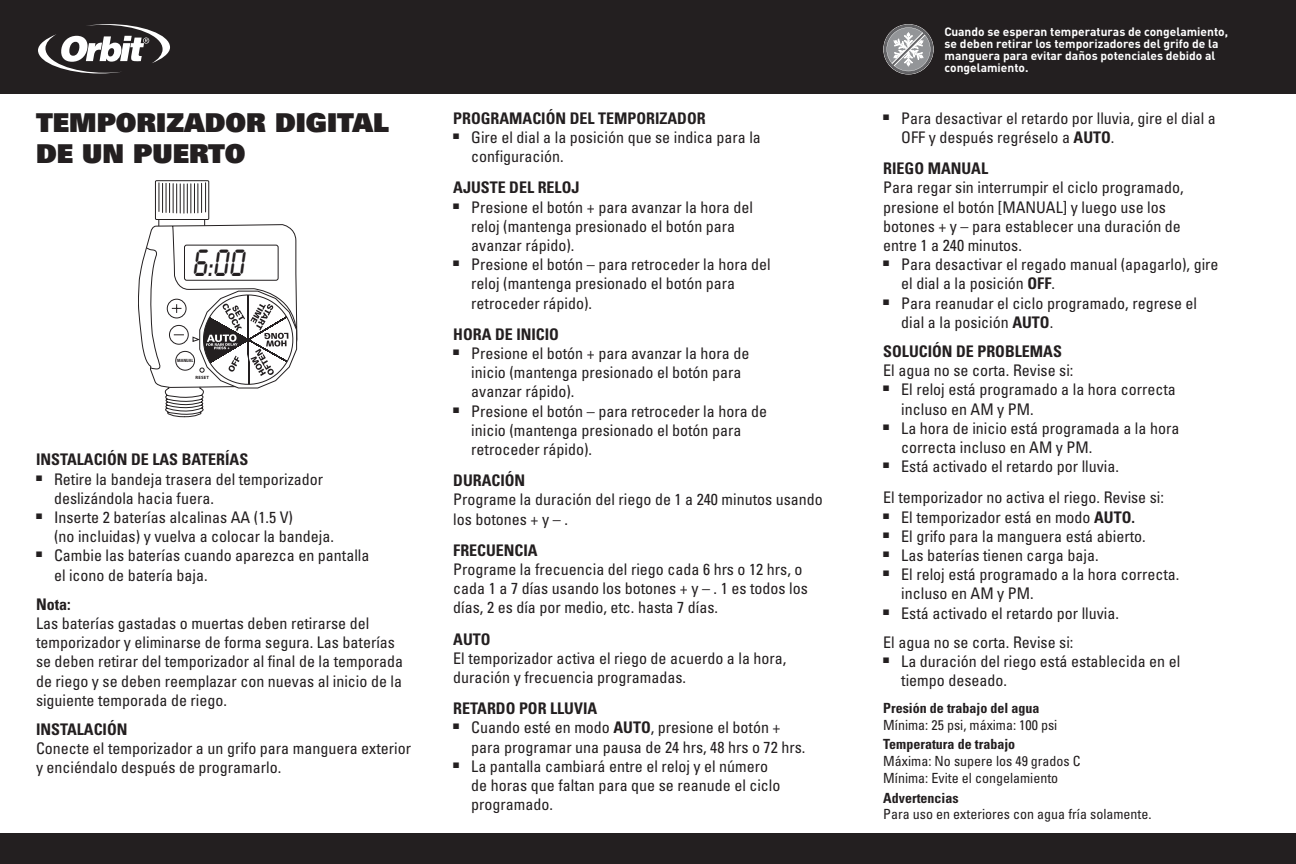
<style>
.page{position:relative;width:1296px;height:864px;background:#fff}
.page>*{position:absolute;margin:0;border:0;box-sizing:border-box;transform-origin:0 0}
.t1{font:39.6px "Lcd Plain";color:#231f20;scale:.81 1}
.t2{font:900 26px/31.2px "Univers";color:#231f20}
.t3{font:condensed 16px/19.2px "Univers";color:#231f20}
.t4{font:700 condensed 16px "Univers";color:#231f20}
.t5{font:condensed 14px "Univers";color:#231f20}
.t6{font:700 condensed 14px "Univers";color:#231f20}
.Headline_ENG{font:700 12px/12px "DIN";color:#fff}
.t7{font:700 4.6px "Myriad Pro";letter-spacing:.05em;color:#231f20}
.t8{font:700 condensed 4.4px "Univers";color:#231f20}
.s1{font-weight:700}
</style>
<div class="page">
<div style="left:0;top:0;width:1296px;height:94px;background:#231f20"></div>
<svg style="left:38px;top:24px;width:132px;height:49px"></svg>
<div style="left:0;top:833px;width:1296px;height:31px;background:#231f20"></div>
<svg style="left:138px;top:180px;width:159px;height:237px"></svg>
<svg style="left:883px;top:24px;width:51px;height:50px"></svg>
<p class="t2" style="left:36px;top:106px;width:355px">TEMPORIZADOR DIGITAL<br>DE UN PUERTO</p>
<p class="t1" style="left:193px;top:237px;width:66px">6:00</p>
<p class="t8" style="left:177px;top:358px;width:18px">MANUAL</p>
<p class="t7" style="left:195px;top:374px;width:15px">RESET</p>
<p class="t4" style="left:36px;top:450px;width:214px">INSTALACIÓN DE LAS BATERÍAS</p>
<p class="t3" style="left:54px;top:469px;width:271px;text-indent:-18px">■ Retire la bandeja trasera del temporizador deslizándola hacia fuera.</p>
<p class="t3" style="left:54px;top:508px;width:281px;text-indent:-18px">■ Inserte 2 baterías alcalinas AA (1.5 V)<br>(no incluidas) y vuelva a colocar la bandeja.</p>
<p class="t3" style="left:54px;top:546px;width:317px;text-indent:-18px">■ Cambie las baterías cuando aparezca en pantalla el icono de batería baja.</p>
<p class="t4" style="left:36px;top:594px;width:36px">Nota:</p>
<p class="t3" style="left:36px;top:614px;width:369px">Las baterías gastadas o muertas deben retirarse del temporizador y eliminarse de forma segura. Las baterías se deben retirar del temporizador al final de la temporada de riego y se deben reemplazar con nuevas al inicio de la siguiente temporada de riego.</p>
<p class="t4" style="left:36px;top:720px;width:93px">INSTALACIÓN</p>
<p class="t3" style="left:36px;top:739px;width:377px">Conecte el temporizador a un grifo para manguera exterior y enciéndalo después de programarlo.</p>
<p class="t4" style="left:453px;top:108px;width:254px">PROGRAMACIÓN DEL TEMPORIZADOR</p>
<p class="t3" style="left:471px;top:127px;width:291px;text-indent:-18px">■ Gire el dial a la posición que se indica para la configuración.</p>
<p class="t4" style="left:453px;top:178px;width:128px">AJUSTE DEL RELOJ</p>
<p class="t3" style="left:471px;top:197px;width:283px;text-indent:-18px">■ Presione el botón + para avanzar la hora del reloj (mantenga presionado el botón para avanzar rápido).</p>
<p class="t3" style="left:471px;top:255px;width:301px;text-indent:-18px">■ Presione el botón – para retroceder la hora del reloj (mantenga presionado el botón para retroceder rápido).</p>
<p class="t4" style="left:453px;top:324px;width:107px">HORA DE INICIO</p>
<p class="t3" style="left:471px;top:343px;width:280px;text-indent:-18px">■ Presione el botón + para avanzar la hora de inicio (mantenga presionado el botón para avanzar rápido).</p>
<p class="t3" style="left:471px;top:401px;width:297px;text-indent:-18px">■ Presione el botón – para retroceder la hora de inicio (mantenga presionado el botón para retroceder rápido).</p>
<p class="t4" style="left:453px;top:471px;width:74px">DURACIÓN</p>
<p class="t3" style="left:453px;top:490px;width:371px">Programe la duración del riego de 1 a 240 minutos usando los botones + y – .</p>
<p class="t4" style="left:453px;top:540px;width:86px">FRECUENCIA</p>
<p class="t3" style="left:453px;top:559px;width:356px">Programe la frecuencia del riego cada 6 hrs o 12 hrs, o cada 1 a 7 días usando los botones + y – . 1 es todos los días, 2 es día por medio, etc. hasta 7 días.</p>
<p class="t4" style="left:453px;top:629px;width:39px">AUTO</p>
<p class="t3" style="left:453px;top:648px;width:335px">El temporizador activa el riego de acuerdo a la hora, duración y frecuencia programadas.</p>
<p class="t4" style="left:453px;top:699px;width:145px">RETARDO POR LLUVIA</p>
<p class="t3" style="left:471px;top:718px;width:336px;text-indent:-18px">■ Cuando esté en modo <span class="s1">AUTO</span>, presione el botón + para programar una pausa de 24 hrs, 48 hrs o 72 hrs.</p>
<p class="t3" style="left:471px;top:756px;width:311px;text-indent:-18px">■ La pantalla cambiará entre el reloj y el número de horas que faltan para que se reanude el ciclo programado.</p>
<p class="Headline_ENG" style="left:945px;top:25px;width:285px">Cuando se esperan temperaturas de congelamiento, se deben retirar los temporizadores del grifo de la manguera para evitar daños potenciales debido al congelamiento.</p>
<p class="t3" style="left:901px;top:108px;width:316px;text-indent:-18px">■ Para desactivar el retardo por lluvia, gire el dial a<br>OFF y después regréselo a <span class="s1">AUTO</span>.</p>
<p class="t4" style="left:883px;top:159px;width:106px">RIEGO MANUAL</p>
<p class="t3" style="left:883px;top:178px;width:302px">Para regar sin interrumpir el ciclo programado, presione el botón [MANUAL] y luego use los botones + y – para establecer una duración de entre 1 a 240 minutos.</p>
<p class="t3" style="left:901px;top:255px;width:319px;text-indent:-18px">■ Para desactivar el regado manual (apagarlo), gire el dial a la posición <span class="s1">OFF</span>.</p>
<p class="t3" style="left:901px;top:293px;width:297px;text-indent:-18px">■ Para reanudar el ciclo programado, regrese el dial a la posición <span class="s1">AUTO</span>.</p>
<p class="t4" style="left:883px;top:341px;width:180px">SOLUCIÓN DE PROBLEMAS</p>
<p class="t3" style="left:883px;top:361px;width:192px">El agua no se corta. Revise si:</p>
<p class="t3" style="left:901px;top:380px;width:276px;text-indent:-18px">■ El reloj está programado a la hora correcta incluso en AM y PM.</p>
<p class="t3" style="left:901px;top:418px;width:280px;text-indent:-18px">■ La hora de inicio está programada a la hora correcta incluso en AM y PM.</p>
<p class="t3" style="left:883px;top:457px;width:237px">■ Está activado el retardo por lluvia.</p>
<p class="t3" style="left:883px;top:488px;width:282px">El temporizador no activa el riego. Revise si:</p>
<p class="t3" style="left:883px;top:507px;width:253px">■ El temporizador está en modo <span class="s1">AUTO.</span></p>
<p class="t3" style="left:883px;top:526px;width:264px">■ El grifo para la manguera está abierto.</p>
<p class="t3" style="left:883px;top:545px;width:217px">■ Las baterías tienen carga baja.</p>
<p class="t3" style="left:901px;top:565px;width:280px;text-indent:-18px">■ El reloj está programado a la hora correcta. incluso en AM y PM.</p>
<p class="t3" style="left:883px;top:603px;width:237px">■ Está activado el retardo por lluvia.</p>
<p class="t3" style="left:883px;top:632px;width:192px">El agua no se corta. Revise si:</p>
<p class="t3" style="left:901px;top:651px;width:281px;text-indent:-18px">■ La duración del riego está establecida en el tiempo deseado.</p>
<p class="t6" style="left:883px;top:699px;width:158px">Presión de trabajo del agua</p>
<p class="t5" style="left:883px;top:716px;width:176px">Mínima: 25 psi, máxima: 100 psi</p>
<p class="t6" style="left:883px;top:736px;width:133px">Temperatura de trabajo</p>
<p class="t5" style="left:883px;top:752px;width:199px">Máxima: No supere los 49 grados C</p>
<p class="t5" style="left:883px;top:769px;width:176px">Mínima: Evite el congelamiento</p>
<p class="t6" style="left:883px;top:789px;width:77px">Advertencias</p>
<p class="t5" style="left:883px;top:806px;width:270px">Para uso en exteriores con agua fría solamente.</p>
</div>
